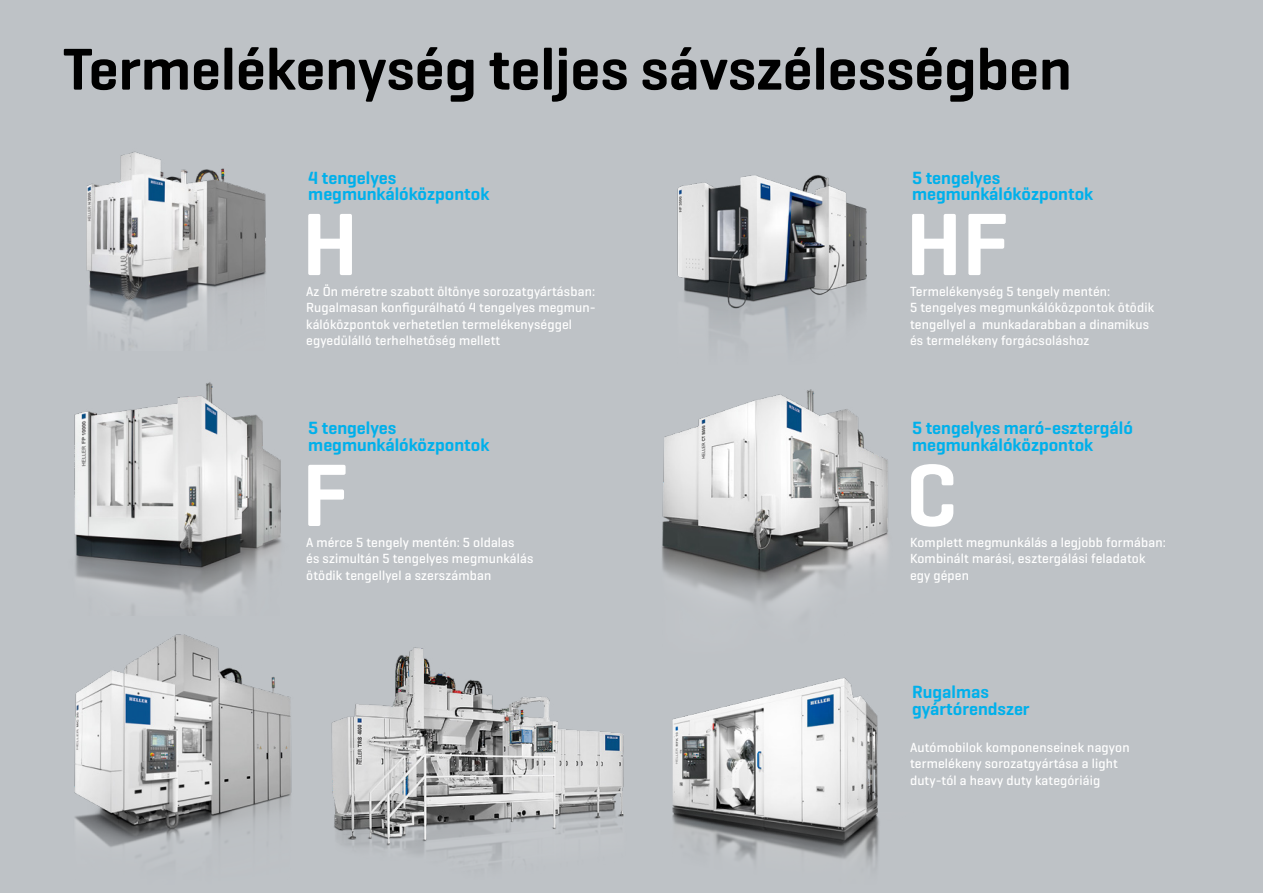
<style>
.page{position:relative;width:1263px;height:893px;background:#bec2c6}
.page>*{position:absolute;margin:0;border:0;box-sizing:border-box;transform-origin:0 0}
.t1{font:600 90px "Geogrotesque";color:#fff}
.t2{font:600 60px "Geogrotesque";color:#000}
.t3{font:600 18px/16.5px "Geogrotesque";color:#00b0eb}
.t4{font:500 13.5px/16.5px "Geogrotesque";letter-spacing:.01em;color:#fff}
</style>
<div class="page">
<img style="left:87px;top:151px;width:179px;height:194px">
<img style="left:74px;top:382px;width:207px;height:213px">
<img style="left:677px;top:175px;width:190px;height:158px">
<img style="left:662px;top:389px;width:226px;height:212px">
<img style="left:74px;top:634px;width:217px;height:214px">
<img style="left:291px;top:647px;width:330px;height:213px">
<img style="left:621px;top:678px;width:258px;height:185px">
<h2 class="t2" style="left:63px;top:32px;width:1010px">Termelékenység teljes sávszélességben</h2>
<h3 class="t3" style="left:308px;top:169px;width:182px">4 tengelyes megmunkálóközpontok</h3>
<h1 class="t1" style="left:302px;top:188px;width:58px">H</h1>
<p class="t4" style="left:306px;top:283px;width:291px">Az Ön méretre szabott öltönye sorozatgyártásban:<br>Rugalmasan konfigurálható 4 tengelyes megmun&shy;kálóközpontok verhetetlen termelékenységgel egyedülálló terhelhetőség mellett</p>
<h3 class="t3" style="left:308px;top:420px;width:182px">5 tengelyes megmunkálóközpontok</h3>
<h1 class="t1" style="left:302px;top:439px;width:48px">F</h1>
<p class="t4" style="left:306px;top:534px;width:229px">A mérce 5 tengely mentén: 5 oldalas<br>és szimultán 5 tengelyes megmunkálás ötödik tengellyel a szerszámban</p>
<h3 class="t3" style="left:912px;top:169px;width:182px">5 tengelyes megmunkálóközpontok</h3>
<h1 class="t1" style="left:906px;top:188px;width:104px">HF</h1>
<p class="t4" style="left:910px;top:283px;width:246px">Termelékenység 5 tengely mentén:<br>5 tengelyes megmunkálóközpontok ötödik tengellyel a munkadarabban a dinamikus és termelékeny forgácsoláshoz</p>
<h3 class="t3" style="left:912px;top:420px;width:222px">5 tengelyes maró-esztergáló megmunkálóközpontok</h3>
<h1 class="t1" style="left:906px;top:439px;width:53px">C</h1>
<p class="t4" style="left:910px;top:534px;width:257px">Komplett megmunkálás a legjobb formában:<br>Kombinált marási, esztergálási feladatok egy gépen</p>
<h3 class="t3" style="left:912px;top:683px;width:119px">Rugalmas gyártórendszer</h3>
<p class="t4" style="left:910px;top:739px;width:221px">Autómobilok komponenseinek nagyon termelékeny sorozatgyártása a light duty-tól a heavy duty kategóriáig</p>
</div>
